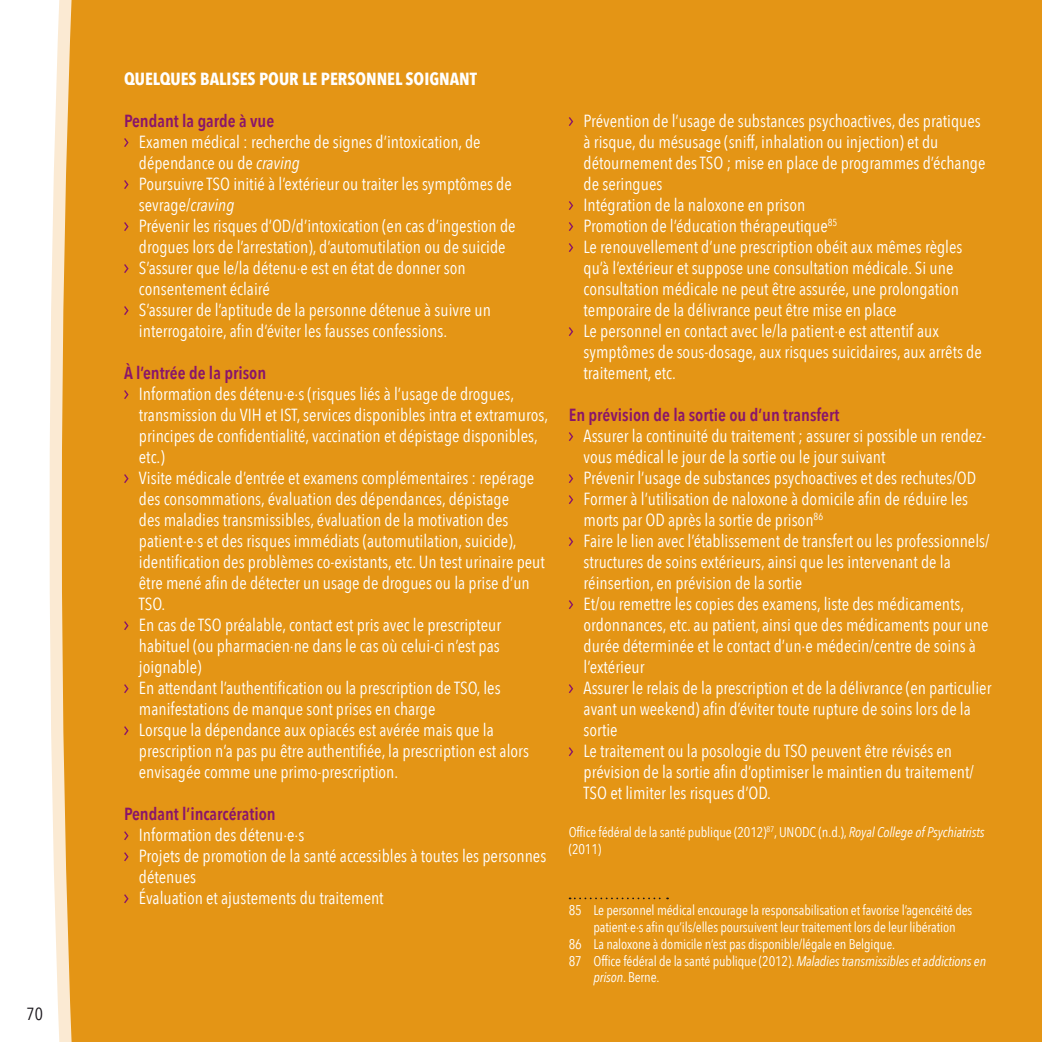
<style>
.page{position:relative;width:1042px;height:1042px;background:#fff}
.page>*{position:absolute;margin:0;border:0;box-sizing:border-box;transform-origin:0 0}
.t1{font:17.5px/21px "Avenir Next Condensed";color:#fff}
.t2{font:600 17.5px "Avenir Next Condensed";color:#89146a}
.t3{font:700 17.5px "Avenir Next Condensed";color:#fff}
.t4{font:17.5px "Avenir Next Condensed";color:#1a171c}
.t5{font:14px/16.8px "Avenir Next Condensed";letter-spacing:-.01em;color:#fff}
.s1{font-style:italic}
</style>
<div class="page">
<div style="left:61px;top:0;width:981px;height:1042px;background:#e49515"></div>
<svg style="left:49px;top:0;width:23px;height:1042px"></svg>
<svg style="left:124px;top:138px;width:5px;height:9px"></svg>
<svg style="left:124px;top:180px;width:5px;height:9px"></svg>
<svg style="left:124px;top:222px;width:5px;height:9px"></svg>
<svg style="left:124px;top:264px;width:5px;height:9px"></svg>
<svg style="left:124px;top:306px;width:5px;height:9px"></svg>
<svg style="left:124px;top:390px;width:5px;height:9px"></svg>
<svg style="left:124px;top:474px;width:5px;height:9px"></svg>
<svg style="left:124px;top:621px;width:5px;height:9px"></svg>
<svg style="left:124px;top:684px;width:5px;height:9px"></svg>
<svg style="left:124px;top:726px;width:5px;height:9px"></svg>
<svg style="left:124px;top:831px;width:5px;height:9px"></svg>
<svg style="left:124px;top:852px;width:5px;height:9px"></svg>
<svg style="left:124px;top:894px;width:5px;height:9px"></svg>
<svg style="left:569px;top:117px;width:4px;height:9px"></svg>
<svg style="left:569px;top:201px;width:4px;height:9px"></svg>
<svg style="left:569px;top:222px;width:4px;height:9px"></svg>
<svg style="left:569px;top:243px;width:4px;height:9px"></svg>
<svg style="left:569px;top:327px;width:4px;height:9px"></svg>
<svg style="left:569px;top:432px;width:4px;height:9px"></svg>
<svg style="left:569px;top:474px;width:4px;height:9px"></svg>
<svg style="left:569px;top:495px;width:4px;height:9px"></svg>
<svg style="left:569px;top:537px;width:4px;height:9px"></svg>
<svg style="left:569px;top:600px;width:4px;height:9px"></svg>
<svg style="left:569px;top:684px;width:4px;height:9px"></svg>
<svg style="left:569px;top:747px;width:4px;height:9px"></svg>
<svg style="left:569px;top:897px;width:99px;height:2px"></svg>
<p class="t4" style="left:26px;top:998px;width:18px">70</p>
<p class="t3" style="left:124px;top:68px;width:354px">QUELQUES BALISES POUR LE PERSONNEL SOIGNANT</p>
<p class="t2" style="left:124px;top:106px;width:152px">Pendant la garde à vue</p>
<p class="t1" style="left:139px;top:130px;width:378px">Examen médical : recherche de signes d’intoxication, de dépendance ou de <span class="s1">craving<br></span>Poursuivre TSO initié à l’extérieur ou traiter les symptômes de sevrage/<span class="s1">craving<br></span>Prévenir les risques d’OD/d’intoxication (en cas d’ingestion de drogues lors de l’arrestation), d’automutilation ou de suicide S’assurer que le/la détenu·e est en état de donner son consentement éclairé<br>S’assurer de l’aptitude de la personne détenue à suivre un interrogatoire, afin d’éviter les fausses confessions.</p>
<p class="t2" style="left:124px;top:358px;width:144px">À l’entrée de la prison</p>
<p class="t1" style="left:139px;top:382px;width:411px">I nformation des détenu·e·s (risques liés à l’usage de drogues, transmission du VI H et IST, services disponibles intra et extramuros, principes de confidentialité, vaccination et dépistage disponibles, etc.)<br>Visite médicale d’entrée et examens complémentaires : repérage des consommations, évaluation des dépendances, dépistage<br>des maladies transmissibles, évaluation de la motivation des patient·e·s et des risques immédiats (automutilation, suicide), identification des problèmes co-existants, etc. Un test urinaire peut être mené afin de détecter un usage de drogues ou la prise d’un TSO.<br>En cas de TSO préalable, contact est pris avec le prescripteur habituel (ou pharmacien·ne dans le cas où celui-ci n’est pas joignable)<br>En attendant l’authentification ou la prescription de TSO, les manifestations de manque sont prises en charge<br>Lorsque la dépendance aux opiacés est avérée mais que la prescription n’a pas pu être authentifiée, la prescription est alors envisagée comme une primo-prescription.</p>
<p class="t2" style="left:124px;top:799px;width:153px">Pendant l’incarcération</p>
<p class="t1" style="left:139px;top:823px;width:409px">I nformation des détenu·e·s<br>Projets de promotion de la santé accessibles à toutes les personnes détenues<br>Évaluation et ajustements du traitement</p>
<p class="t1" style="left:583px;top:109px;width:403px">Prévention de l’usage de substances psychoactives, des pratiques à risque, du mésusage (sniff, inhalation ou injection) et du détournement des TSO ; mise en place de programmes d’échange de seringues<br>I ntégration de la naloxone en prison<br>Promotion de l’éducation thérapeutique<sup>85<br></sup>Le renouvellement d’une prescription obéit aux mêmes règles qu’à l’extérieur et suppose une consultation médicale. Si une consultation médicale ne peut être assurée, une prolongation temporaire de la délivrance peut être mise en place<br>Le personnel en contact avec le/la patient·e est attentif aux symptômes de sous-dosage, aux risques suicidaires, aux arrêts de traitement, etc.</p>
<p class="t2" style="left:569px;top:400px;width:272px">En prévision de la sortie ou d’un transfert</p>
<p class="t1" style="left:583px;top:424px;width:409px">Assurer la continuité du traitement ; assurer si possible un rendez&shy;vous médical le jour de la sortie ou le jour suivant<br>Prévenir l’usage de substances psychoactives et des rechutes/OD Former à l’utilisation de naloxone à domicile afin de réduire les morts par OD après la sortie de prison<sup>86<br></sup>Faire le lien avec l’établissement de transfert ou les professionnels/ structures de soins extérieurs, ainsi que les intervenant de la réinsertion, en prévision de la sortie<br>Et/ou remettre les copies des examens, liste des médicaments, ordonnances, etc. au patient, ainsi que des médicaments pour une durée déterminée et le contact d’un·e médecin/centre de soins à l’extérieur<br>Assurer le relais de la prescription et de la délivrance (en particulier avant un weekend) afin d’éviter toute rupture de soins lors de la sortie<br>Le traitement ou la posologie du TSO peuvent être révisés en prévision de la sortie afin d’optimiser le maintien du traitement/ TSO et limiter les risques d’OD.</p>
<p class="t5" style="left:569px;top:823px;width:417px">Office fédéral de la santé publique (2012)<sup>87</sup>, UNODC (n.d.), <span class="s1">Royal College of Psychiatrists </span>(2011)</p>
<p class="t5" style="left:569px;top:901px;width:405px">85 Le personnel médical encourage la responsabilisation et favorise l’agencéité des</p>
<p class="t5" style="left:593px;top:918px;width:364px">patient·e·s afin qu’ils/elles poursuivent leur traitement lors de leur libération</p>
<p class="t5" style="left:569px;top:935px;width:328px">86 La naloxone à domicile n’est pas disponible/légale en Belgique.</p>
<p class="t5" style="left:569px;top:951px;width:419px">87 Office fédéral de la santé publique (2012). <span class="s1">Maladies transmissibles et addictions en</span></p>
<p class="t5" style="left:593px;top:968px;width:68px"><span class="s1">prison</span>. Berne.</p>
</div>
